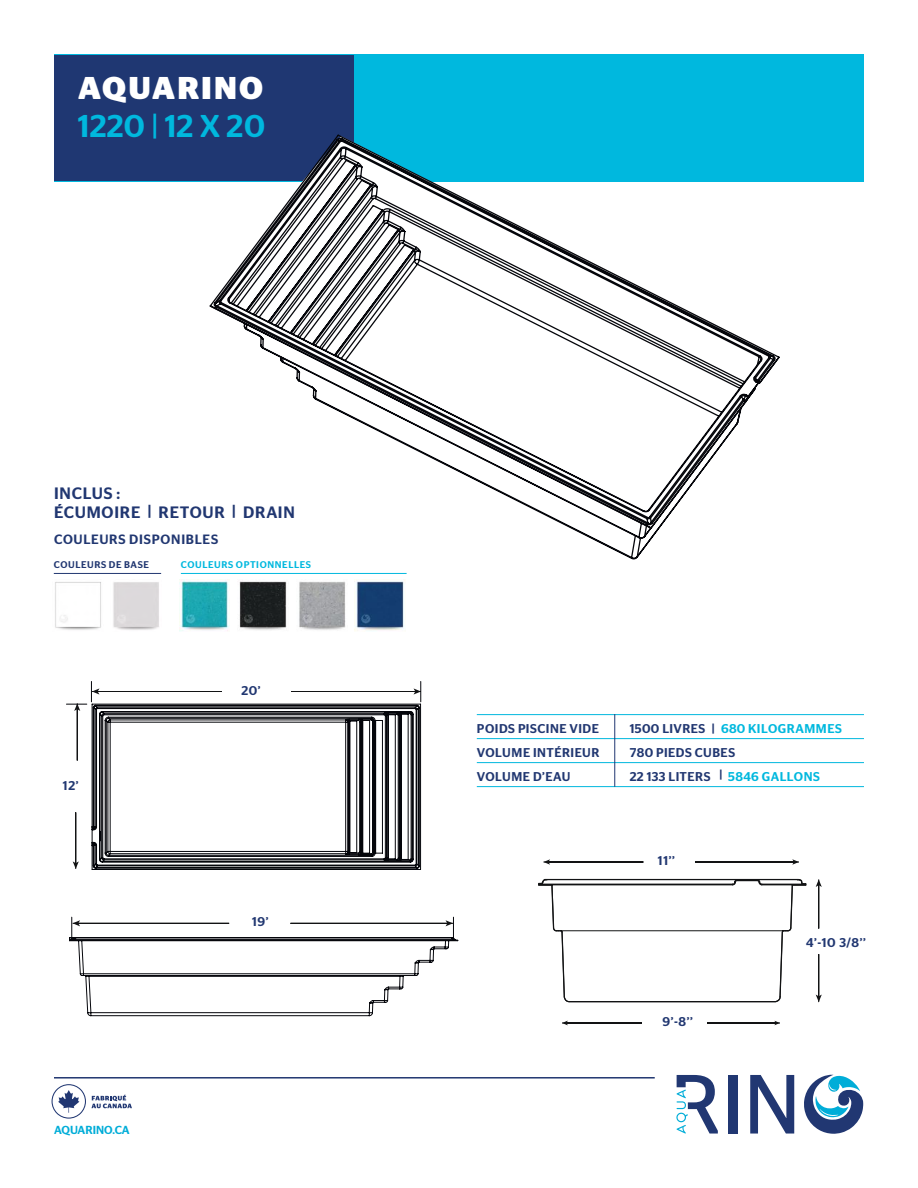
<style>
.page{position:relative;width:918px;height:1188px;background:#fff}
.page>*{position:absolute;margin:0;border:0;box-sizing:border-box;transform-origin:0 0}
.t1{font:500 31.5px "Stag Sans";color:#00b8de}
.t2{font:700 31.5px "Stag Sans";letter-spacing:.07em;color:#fff}
.t3{font:31.5px "Stag Sans";color:#00b8de}
.t4{font:500 16.5px/19.5px "Stag Sans";letter-spacing:.045em;color:#213771}
.t5{font:500 13.5px "Stag Sans";letter-spacing:.055em;color:#213771}
.t6{font:500 12.75px "Stag Sans";letter-spacing:.04em;color:#213771}
.t7{font:500 12.75px "Stag Sans";letter-spacing:.03em;color:#00b8de}
.t8{font:500 11.7px "Stag Sans";color:#00add8}
.t9{font:500 9.75px "Stag Sans";letter-spacing:.065em;color:#00b8de}
.t10{font:500 9.75px "Stag Sans";letter-spacing:.065em;color:#213771}
.s1{color:#213771}
</style>
<div class="page">
<div style="left:54px;top:54px;width:810px;height:127px;background:#00b8de"></div>
<div style="left:55px;top:55px;width:299px;height:126px;background:#1f3772"></div>
<hr style="left:54px;top:1077px;width:601px;height:2px;background:#213771">
<div style="left:728px;top:1075px;width:9px;height:59px;background:#213772"></div>
<svg style="left:750px;top:1075px;width:44px;height:59px"></svg>
<svg style="left:676px;top:1075px;width:42px;height:59px"></svg>
<svg style="left:804px;top:1075px;width:59px;height:59px"></svg>
<hr style="left:181px;top:573px;width:226px;height:1px;background:#00b8de">
<hr style="left:54px;top:573px;width:107px;height:1px;background:#213771">
<img style="left:179px;top:579px;width:51px;height:53px">
<img style="left:113px;top:582px;width:46px;height:48px">
<img style="left:239px;top:581px;width:48px;height:49px">
<img style="left:299px;top:581px;width:47px;height:49px">
<img style="left:355px;top:579px;width:51px;height:52px">
<img style="left:55px;top:582px;width:46px;height:48px">
<hr style="left:92px;top:691px;width:129px;height:1px;background:#121314">
<hr style="left:292px;top:691px;width:129px;height:1px;background:#121314">
<hr style="left:77px;top:704px;width:1px;height:56px;background:#121314">
<hr style="left:75px;top:812px;width:1px;height:57px;background:#121314">
<svg style="left:73px;top:861px;width:6px;height:8px"></svg>
<hr style="left:477px;top:714px;width:387px;height:1px;background:#00b8de">
<hr style="left:477px;top:738px;width:387px;height:1px;background:#00b8de">
<hr style="left:477px;top:762px;width:387px;height:1px;background:#00b8de">
<hr style="left:477px;top:786px;width:387px;height:1px;background:#00b8de">
<hr style="left:614px;top:714px;width:1px;height:73px;background:#213771">
<svg style="left:209px;top:134px;width:572px;height:426px"></svg>
<svg style="left:92px;top:704px;width:329px;height:166px"></svg>
<svg style="left:538px;top:878px;width:269px;height:125px"></svg>
<hr style="left:818px;top:879px;width:1px;height:50px;background:#121314">
<svg style="left:816px;top:879px;width:6px;height:8px"></svg>
<hr style="left:818px;top:954px;width:1px;height:48px;background:#121314">
<svg style="left:816px;top:995px;width:6px;height:7px"></svg>
<hr style="left:544px;top:862px;width:100px;height:1px;background:#121314">
<svg style="left:544px;top:859px;width:6px;height:6px"></svg>
<hr style="left:695px;top:862px;width:104px;height:1px;background:#121314">
<svg style="left:792px;top:859px;width:7px;height:6px"></svg>
<hr style="left:562px;top:1023px;width:80px;height:1px;background:#121314">
<svg style="left:562px;top:1021px;width:6px;height:4px"></svg>
<hr style="left:707px;top:1023px;width:73px;height:1px;background:#121314">
<svg style="left:774px;top:1021px;width:6px;height:4px"></svg>
<svg style="left:52px;top:1084px;width:34px;height:35px"></svg>
<svg style="left:92px;top:1095px;width:40px;height:13px"></svg>
<svg style="left:414px;top:681px;width:7px;height:21px"></svg>
<svg style="left:66px;top:681px;width:33px;height:30px"></svg>
<svg style="left:69px;top:917px;width:389px;height:99px"></svg>
<h1 class="t2" style="left:78px;top:70px;width:186px">AQUARINO</h1>
<h1 class="t1" style="left:78px;top:107px;width:189px">1220 12 X 20</h1>
<h1 class="t3" style="left:152px;top:108px;width:8px">|</h1>
<p class="t4" style="left:54px;top:483px;width:242px">INCLUS :<br>ÉCUMOIRE | RETOUR | DRAIN</p>
<p class="t5" style="left:54px;top:531px;width:166px">COULEURS DISPONIBLES</p>
<p class="t10" style="left:54px;top:559px;width:97px">COULEURS DE BASE</p>
<p class="t9" style="left:181px;top:559px;width:132px">COULEURS OPTIONNELLES</p>
<p class="t6" style="left:63px;top:778px;width:17px">12’</p>
<p class="t8" style="left:54px;top:1124px;width:77px">AQUARINO.CA</p>
<p class="t6" style="left:241px;top:683px;width:21px">20’</p>
<p class="t6" style="left:252px;top:915px;width:18px">19’</p>
<p class="t6" style="left:477px;top:721px;width:124px">POIDS PISCINE VIDE</p>
<p class="t7" style="left:630px;top:721px;width:214px"><span class="s1">1500 LIVRES |</span> 680 KILOGRAMMES</p>
<p class="t6" style="left:477px;top:745px;width:124px">VOLUME INTÉRIEUR</p>
<p class="t6" style="left:630px;top:745px;width:107px">780 PIEDS CUBES</p>
<p class="t6" style="left:477px;top:769px;width:95px">VOLUME D’EAU</p>
<p class="t6" style="left:720px;top:768px;width:4px">|</p>
<p class="t6" style="left:630px;top:769px;width:82px">22 133 LITERS</p>
<p class="t7" style="left:728px;top:769px;width:93px">5846 GALLONS</p>
<p class="t6" style="left:658px;top:853px;width:18px">11’’</p>
<p class="t6" style="left:662px;top:1014px;width:32px">9’-8’’</p>
<p class="t6" style="left:806px;top:935px;width:61px">4’-10 3/8’’</p>
</div>
